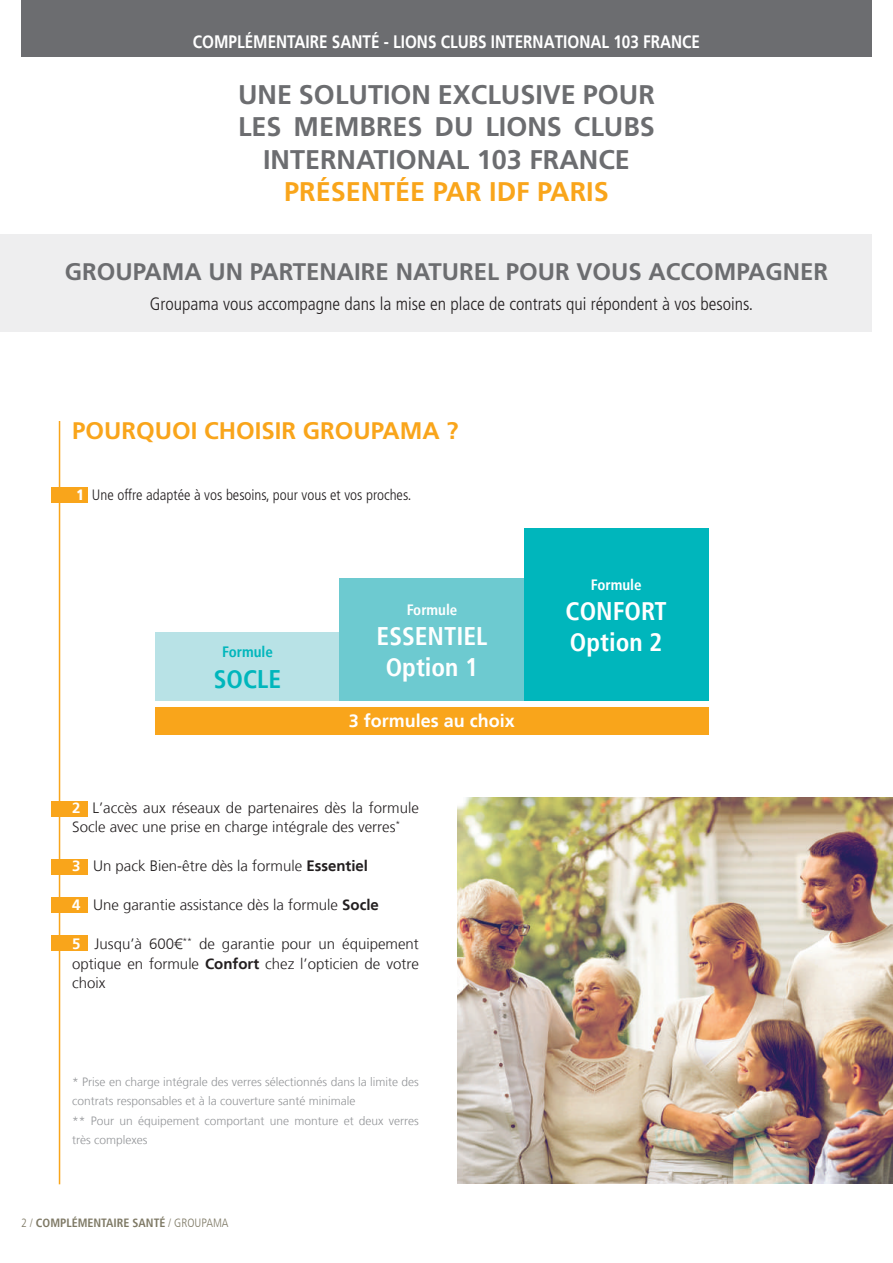
<style>
.page{position:relative;width:893px;height:1263px;background:#fff}
.page>*{position:absolute;margin:0;border:0;box-sizing:border-box;transform-origin:0 0}
.t1{font:700 27px/32.4px "Frutiger LT Std";color:#6c6d70;text-align:center}
.t2{font:700 27px "Frutiger LT Std";color:#f9a51b}
.t3{font:700 condensed 25.5px/30.6px "Frutiger LT";color:#fff;text-align:center}
.t4{font:700 condensed 25.5px "Frutiger LT";color:#00b6bc}
.t5{font:700 24px "Frutiger LT Std";color:#6c6d70}
.t6{font:700 24px "Frutiger LT Std";color:#f9a51b}
.t7{font:300 condensed 18px "Frutiger LT Std";color:#231f20}
.t8{font:700 18px "Frutiger LT";color:#fff;scale:.85 1}
.t9{font:700 18px "Frutiger LT";color:#fff}
.t10{font:300 15px/19.5px "Frutiger LT";color:#231f20}
.t11{font:300 condensed 15px "Frutiger LT Std";color:#231f20}
.t12{font:700 condensed 15px "Frutiger LT";color:#fff}
.t13{font:700 condensed 15px "Frutiger LT";color:#00b6bc}
.t14{font:300 12px/19.5px "Frutiger LT";color:#939598}
.t15{font:700 condensed 12px "Frutiger LT";color:#7e7965}
.s1{font-weight:900;color:#fff}
.s2{font-weight:700;color:#fff}
.s3{font-weight:700}
.s4{font-weight:300}
</style>
<div class="page">
<div style="left:0;top:234px;width:872px;height:98px;background:#eeeeef"></div>
<img style="left:457px;top:797px;width:436px;height:386px">
<div style="left:21px;top:0;width:851px;height:56px;background:#6c6d70"></div>
<div style="left:155px;top:633px;width:185px;height:68px;background:#b8e2e6"></div>
<div style="left:339px;top:578px;width:185px;height:123px;background:#6dcad0"></div>
<div style="left:524px;top:528px;width:184px;height:173px;background:#00b6bc"></div>
<div style="left:155px;top:707px;width:553px;height:28px;background:#f9a51b"></div>
<hr style="left:59px;top:421px;width:1px;height:763px;background:#f9a51b">
<div style="left:51px;top:487px;width:37px;height:16px;background:#f9a51b"></div>
<div style="left:51px;top:801px;width:37px;height:16px;background:#f9a51b"></div>
<div style="left:51px;top:859px;width:37px;height:16px;background:#f9a51b"></div>
<div style="left:51px;top:897px;width:37px;height:16px;background:#f9a51b"></div>
<div style="left:51px;top:935px;width:37px;height:16px;background:#f9a51b"></div>
<p class="t8" style="left:193px;top:31px;width:598px">COMPLÉMENTAIRE SANTÉ - LIONS CLUBS INTERNATIONAL 103 FRANCE</p>
<h1 class="t1" style="left:238px;top:79px;width:418px">UNE SOLUTION EXCLUSIVE POUR<br>LES MEMBRES DU LIONS CLUBS<br>INTERNATIONAL 103 FRANCE</h1>
<h1 class="t2" style="left:284px;top:176px;width:326px">PRÉSENTÉE PAR IDF PARIS</h1>
<h3 class="t5" style="left:65px;top:258px;width:765px">GROUPAMA UN PARTENAIRE NATUREL POUR VOUS ACCOMPAGNER</h3>
<p class="t7" style="left:150px;top:294px;width:605px">Groupama vous accompagne dans la mise en place de contrats qui répondent à vos besoins.</p>
<h3 class="t6" style="left:72px;top:417px;width:388px">POURQUOI CHOISIR GROUPAMA ?</h3>
<p class="t11" style="left:77px;top:487px;width:336px"><span class="s1">1</span> Une offre adaptée à vos besoins, pour vous et vos proches.</p>
<p class="t13" style="left:222px;top:643px;width:52px">Formule</p>
<h2 class="t4" style="left:214px;top:664px;width:69px">SOCLE</h2>
<p class="t12" style="left:407px;top:600px;width:52px">Formule</p>
<h2 class="t3" style="left:377px;top:621px;width:112px">ESSENTIEL<br>Option 1</h2>
<p class="t9" style="left:349px;top:710px;width:168px">3 formules au choix</p>
<p class="t10" style="left:72px;top:798px;width:348px"><span class="s2">2</span> L’accès aux réseaux de partenaires dès la formule<br>Socle avec une prise en charge intégrale des verres<sup>*</sup></p>
<p class="t10" style="left:72px;top:857px;width:297px"><span class="s2">3</span> Un pack Bien-être dès la formule <span class="s3">Essentiel</span></p>
<p class="t10" style="left:72px;top:896px;width:308px"><span class="s2">4</span> Une garantie assistance dès la formule <span class="s3">Socle</span></p>
<p class="t10" style="left:72px;top:935px;width:348px;text-align:justify"><span class="s2">5</span> Jusqu’à 600€<sup>**</sup> de garantie pour un équipement optique en formule <span class="s3">Confort</span> chez l’opticien de votre choix</p>
<p class="t14" style="left:72px;top:1072px;width:348px">* Prise en charge intégrale des verres sélectionnés dans la limite des contrats responsables et à la couverture santé minimale<br>** Pour un équipement comportant une monture et deux verres très complexes</p>
<p class="t15" style="left:21px;top:1216px;width:209px"><span class="s4">2 /</span> COMPLÉMENTAIRE SANTÉ <span class="s4">/ GROUPAMA</span></p>
<p class="t12" style="left:591px;top:575px;width:52px">Formule</p>
<h2 class="t3" style="left:565px;top:596px;width:103px;text-align:left">CONFORT<br>Option 2</h2>
</div>
